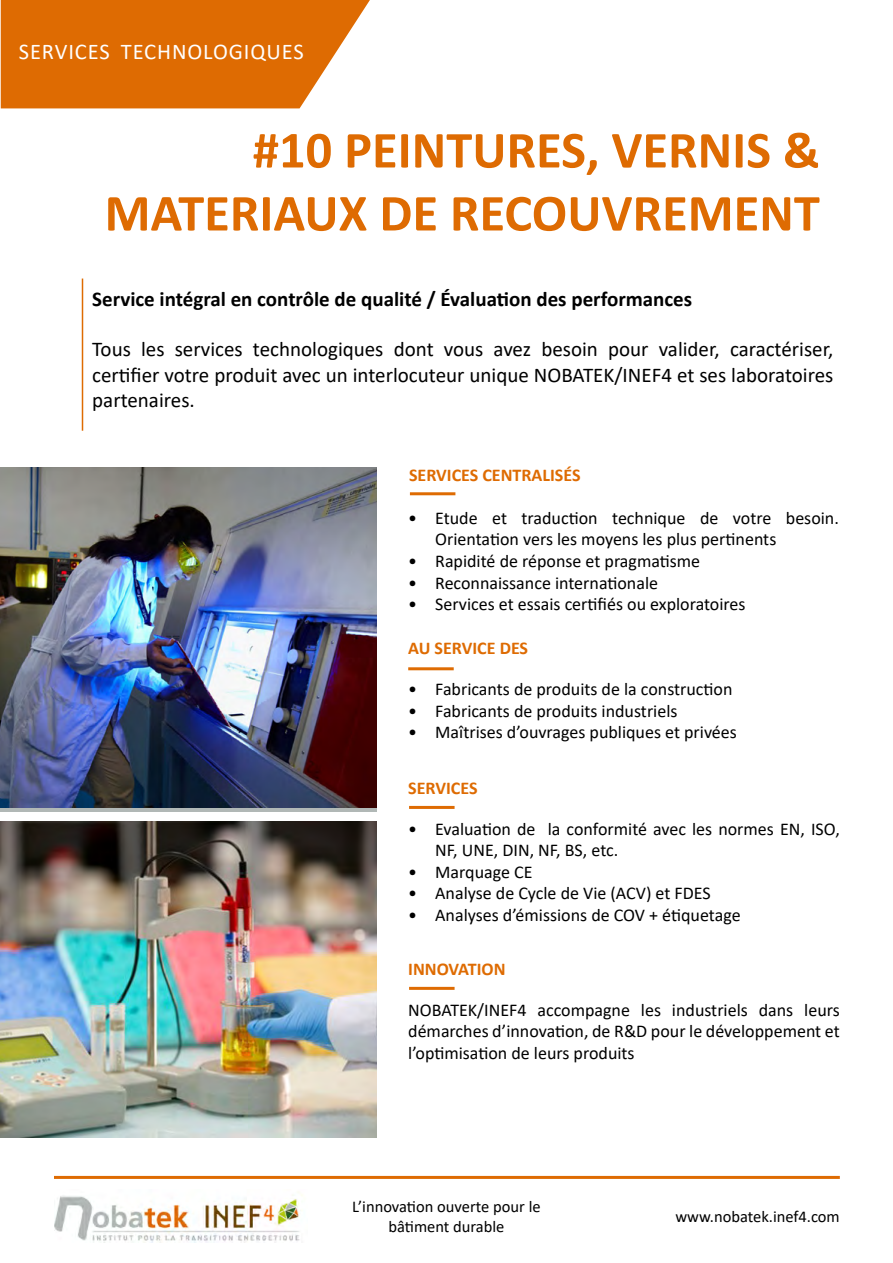
<style>
.page{position:relative;width:893px;height:1263px;background:#fff}
.page>*{position:absolute;margin:0;border:0;box-sizing:border-box;transform-origin:0 0}
.t1{font:700 52.5px/63px "Calibri";color:#de6b02;text-align:right}
.t2{font:22.5px "Calibri";letter-spacing:.04em;color:#fff}
.t3{font:21px/25.2px "Calibri";color:#000;text-align:justify}
.t4{font:700 21px "Calibri";color:#000}
.t5{font:18px/21.6px "Calibri";color:#000}
.t6{font:700 18px "Calibri";color:#de6b02}
.t7{font:16.5px/19.8px "Calibri";color:#000;text-align:center}
</style>
<div class="page">
<hr style="left:54px;top:1176px;width:786px;height:3px;background:#de6b02">
<img style="left:55px;top:1192px;width:248px;height:50px">
<svg style="left:1px;top:0;width:369px;height:108px;background:#e07717"></svg>
<img style="left:0;top:467px;width:376px;height:340px">
<img style="left:0;top:821px;width:376px;height:316px">
<hr style="left:408px;top:667px;width:46px;height:3px;background:#de6b02">
<hr style="left:409px;top:806px;width:46px;height:3px;background:#de6b02">
<hr style="left:409px;top:987px;width:46px;height:3px;background:#de6b02">
<hr style="left:410px;top:492px;width:45px;height:3px;background:#de6b02">
<hr style="left:82px;top:279px;width:1px;height:152px;background:#de6b02">
<p class="t2" style="left:19px;top:36px;width:286px">SERVICES TECHNOLOGIQUES</p>
<h1 class="t1" style="left:105px;top:118px;width:717px">#10 PEINTURES, VERNIS &amp;<br>MATERIAUX DE RECOUVREMENT</h1>
<p class="t4" style="left:92px;top:284px;width:601px">Service intégral en contrôle de qualité / Évaluation des performances</p>
<p class="t3" style="left:92px;top:336px;width:743px">Tous les services technologiques dont vous avez besoin pour valider, caractériser, certifier votre produit avec un interlocuteur unique NOBATEK/INEF4 et ses laboratoires partenaires.</p>
<p class="t6" style="left:409px;top:462px;width:173px">SERVICES CENTRALISÉS</p>
<p class="t5" style="left:435px;top:507px;width:405px;text-indent:-27px">• Etude et traduction technique de votre besoin.<br>Orientation vers les moyens les plus pertinents</p>
<p class="t5" style="left:408px;top:550px;width:294px">• Rapidité de réponse et pragmatisme</p>
<p class="t5" style="left:408px;top:571px;width:251px">• Reconnaissance internationale</p>
<p class="t5" style="left:408px;top:593px;width:339px">• Services et essais certifiés ou exploratoires</p>
<p class="t6" style="left:408px;top:635px;width:121px">AU SERVICE DES</p>
<p class="t5" style="left:408px;top:678px;width:326px">• Fabricants de produits de la construction</p>
<p class="t5" style="left:408px;top:699px;width:271px">• Fabricants de produits industriels</p>
<p class="t5" style="left:408px;top:721px;width:330px">• Maîtrises d’ouvrages publiques et privées</p>
<p class="t6" style="left:408px;top:776px;width:71px">SERVICES</p>
<p class="t5" style="left:435px;top:817px;width:406px;text-indent:-27px">• Evaluation de la conformité avec les normes EN, ISO,<br>NF, UNE, DIN, NF, BS, etc.</p>
<p class="t5" style="left:408px;top:861px;width:126px">• Marquage CE</p>
<p class="t5" style="left:408px;top:882px;width:304px">• Analyse de Cycle de Vie (ACV) et FDES</p>
<p class="t5" style="left:408px;top:904px;width:334px">• Analyses d’émissions de COV + étiquetage</p>
<p class="t6" style="left:408px;top:957px;width:99px">INNOVATION</p>
<p class="t5" style="left:408px;top:998px;width:433px;text-align:justify">NOBATEK/INEF4 accompagne les industriels dans leurs démarches d’innovation, de R&amp;D pour le développement et l’optimisation de leurs produits</p>
<p class="t7" style="left:352px;top:1196px;width:190px">L’innovation ouverte pour le bâtiment durable</p>
<p class="t7" style="left:675px;top:1206px;width:166px">www.nobatek.inef4.com</p>
</div>
